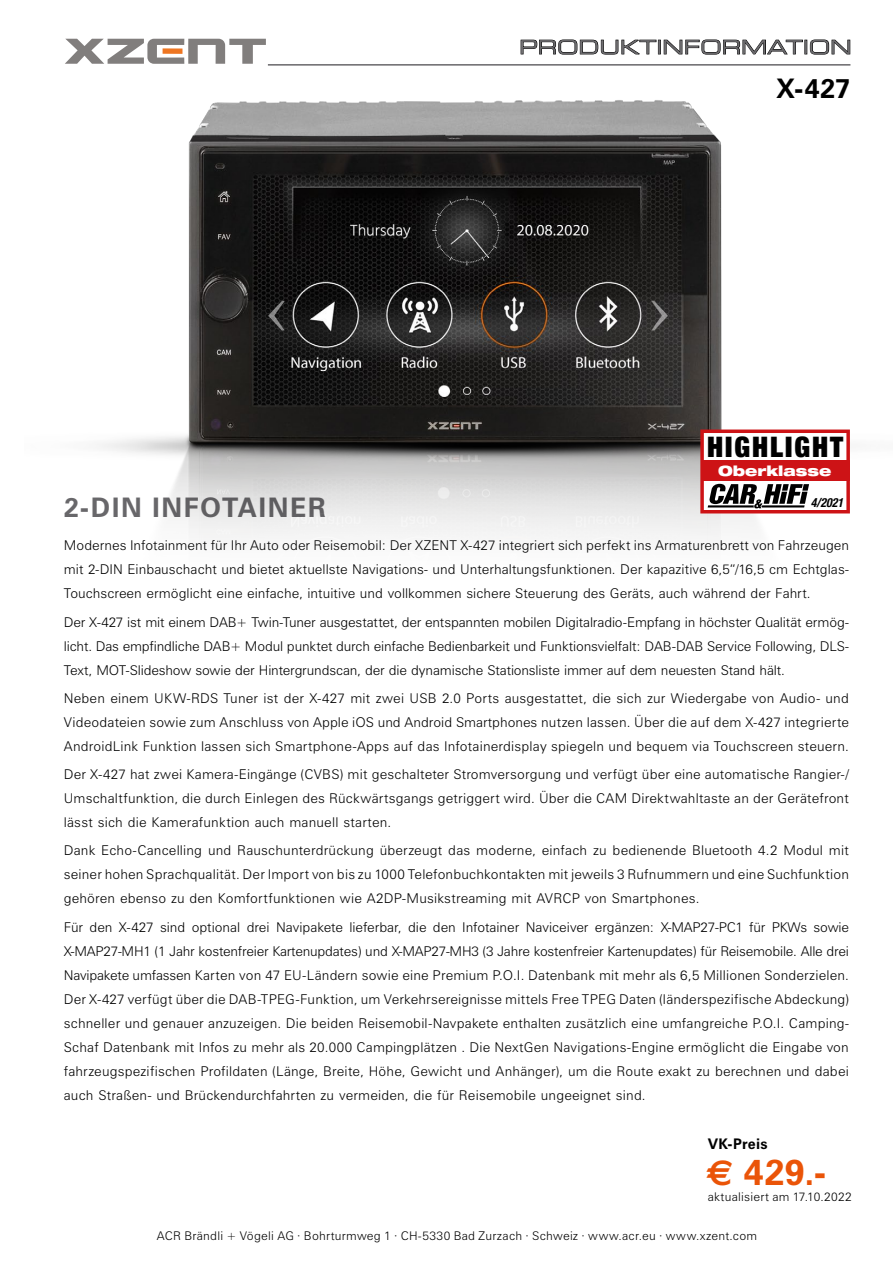
<style>
.page{position:relative;width:893px;height:1263px;background:#fff}
.page>*{position:absolute;margin:0;border:0;box-sizing:border-box;transform-origin:0 0}
.t1{font:700 36px "Zurich BT";color:#ea5408}
.t2{font:900 expanded 28.35px "Helvetica Neue";letter-spacing:.07em;color:#000}
.t3{font:700 27px "Zurich BT";letter-spacing:.055em;color:#68676a}
.t4{font:700 27px "Zurich BT";color:#000}
.t5{font:19.05px "Eurostile Extended Two";letter-spacing:.01em;color:#68676a}
.t6{font:700 14.7px "Zurich BT";color:#000}
.t7{font:900 expanded 14.25px "Helvetica Neue";color:#fff}
.t8{font:300 13.5px/24px "Zurich BT";letter-spacing:.01em;color:#000;text-align:justify}
.t9{font:italic 700 condensed 12.6px "Helvetica Neue";color:#000;scale:.95 1}
.t10{font:300 12px "Zurich BT";letter-spacing:.02em;color:#000}
.s1{font-family:"Euro Sans"}
</style>
<div class="page">
<svg style="left:521px;top:40px;width:135px;height:15px"></svg>
<div style="left:658px;top:40px;width:3px;height:14px;border:1px solid #000"></div>
<svg style="left:664px;top:40px;width:186px;height:15px"></svg>
<img style="left:97px;top:100px;width:753px;height:440px">
<svg style="left:65px;top:39px;width:201px;height:25px"></svg>
<div style="left:163px;top:48px;width:19px;height:6px;background:#ee7622"></div>
<hr style="left:268px;top:64px;width:582px;height:2px;background:#68676a">
<div style="left:700px;top:429px;width:150px;height:84px;background:#fff;border:3px solid #cd1316"></div>
<div style="left:701px;top:460px;width:148px;height:21px;background:#cd1316"></div>
<svg style="left:708px;top:484px;width:101px;height:24px"></svg>
<h3 class="t5" style="left:519px;top:34px;width:334px">PRODUKTINFORMATION</h3>
<h3 class="t4" style="left:776px;top:72px;width:76px">X-427</h3>
<h2 class="t2" style="left:707px;top:429px;width:138px">HIGHLIGHT</h2>
<p class="t7" style="left:718px;top:462px;width:115px">Oberklasse</p>
<h3 class="t3" style="left:64px;top:490px;width:263px">2-DIN INFOTAIN ER</h3>
<p class="t8" style="left:64px;top:533px;width:787px">Modernes Infotainment für Ihr Auto oder Reisemobil: Der XZENT X-427 integriert sich perfekt ins Armaturenbrett von Fahrzeugen mit 2-DIN Einbauschacht und bietet aktuellste Navigations- und Unterhaltungsfunktionen. Der kapazitive 6,5“/16,5 cm Echtglas-Touchscreen ermöglicht eine einfache, intuitive und vollkommen sichere Steuerung des Geräts, auch während der Fahrt.</p>
<p class="t8" style="left:64px;top:610px;width:787px">Der X-427 ist mit einem DAB+ Twin-Tuner ausgestattet, der entspannten mobilen Digitalradio-Empfang in höchster Qualität ermög&shy;licht. Das empfindliche DAB+ Modul punktet durch einfache Bedienbarkeit und Funktionsvielfalt: DAB-DAB Service Following, DLS-Text, MOT-Slideshow sowie der Hintergrundscan, der die dynamische Stationsliste immer auf dem neuesten Stand hält.</p>
<p class="t8" style="left:64px;top:686px;width:787px">Neben einem UKW-RDS Tuner ist der X-427 mit zwei USB 2.0 Ports ausgestattet, die sich zur Wiedergabe von Audio- und Videodateien sowie zum Anschluss von Apple iOS und Android Smartphones nutzen lassen. Über die auf dem X-427 integrierte AndroidLink Funktion lassen sich Smartphone-Apps auf das Infotainerdisplay spiegeln und bequem via Touchscreen steuern.</p>
<p class="t8" style="left:64px;top:762px;width:787px">Der X-427 hat zwei Kamera-Eingänge (CVBS) mit geschalteter Stromversorgung und verfügt über eine automatische Rangier-/ Umschaltfunktion, die durch Einlegen des Rückwärtsgangs getriggert wird. Über die CAM Direktwahltaste an der Gerätefront lässt sich die Kamerafunktion auch manuell starten.</p>
<p class="t8" style="left:64px;top:838px;width:787px">Dank Echo-Cancelling und Rauschunterdrückung überzeugt das moderne, einfach zu bedienende Bluetooth 4.2 Modul mit seiner hohen Sprachqualität. Der Import von bis zu 1000 Telefonbuchkontakten mit jeweils 3 Rufnummern und eine Suchfunktion gehören ebenso zu den Komfortfunktionen wie A2DP-Musikstreaming mit AVRCP von Smartphones.</p>
<p class="t8" style="left:64px;top:915px;width:787px">Für den X-427 sind optional drei Navipakete lieferbar, die den Infotainer Naviceiver ergänzen: X-MAP27-PC1 für PKWs sowie X-MAP27-MH1 (1 Jahr kostenfreier Kartenupdates) und X-MAP27-MH3 (3 Jahre kostenfreier Kartenupdates) für Reisemobile. Alle drei Navipakete umfassen Karten von 47 EU-Ländern sowie eine Premium P.O.I. Datenbank mit mehr als 6,5 Millionen Sonderzielen.<br>Der X-427 verfügt über die DAB-TPEG-Funktion, um Verkehrsereignisse mittels Free TPEG Daten (länderspezifische Abdeckung) schneller und genauer anzuzeigen. Die beiden Reisemobil-Navpakete enthalten zusätzlich eine umfangreiche P.O.I. Camping-Schaf Datenbank mit Infos zu mehr als 20.000 Campingplätzen . Die NextGen Navigations-Engine ermöglicht die Eingabe von fahrzeugspezifischen Profildaten (Länge, Breite, Höhe, Gewicht und Anhänger), um die Route exakt zu berechnen und dabei auch Straßen- und Brückendurchfahrten zu vermeiden, die für Reisemobile ungeeignet sind.</p>
<p class="t6" style="left:708px;top:1135px;width:61px">VK-PREIS</p>
<h1 class="t1" style="left:706px;top:1150px;width:121px"><span class="s1">€</span> 429.-</h1>
<p class="t10" style="left:708px;top:1190px;width:146px">aktualisiert am 17.10.2022</p>
<p class="t9" style="left:811px;top:495px;width:36px">4/2021</p>
<p class="t10" style="left:157px;top:1228px;width:602px">ACR Brändli + Vögeli AG ∙ Bohrturmweg 1 ∙ CH-5330 Bad Zurzach ∙ Schweiz · www.acr.eu · www.xzent.com</p>
</div>
